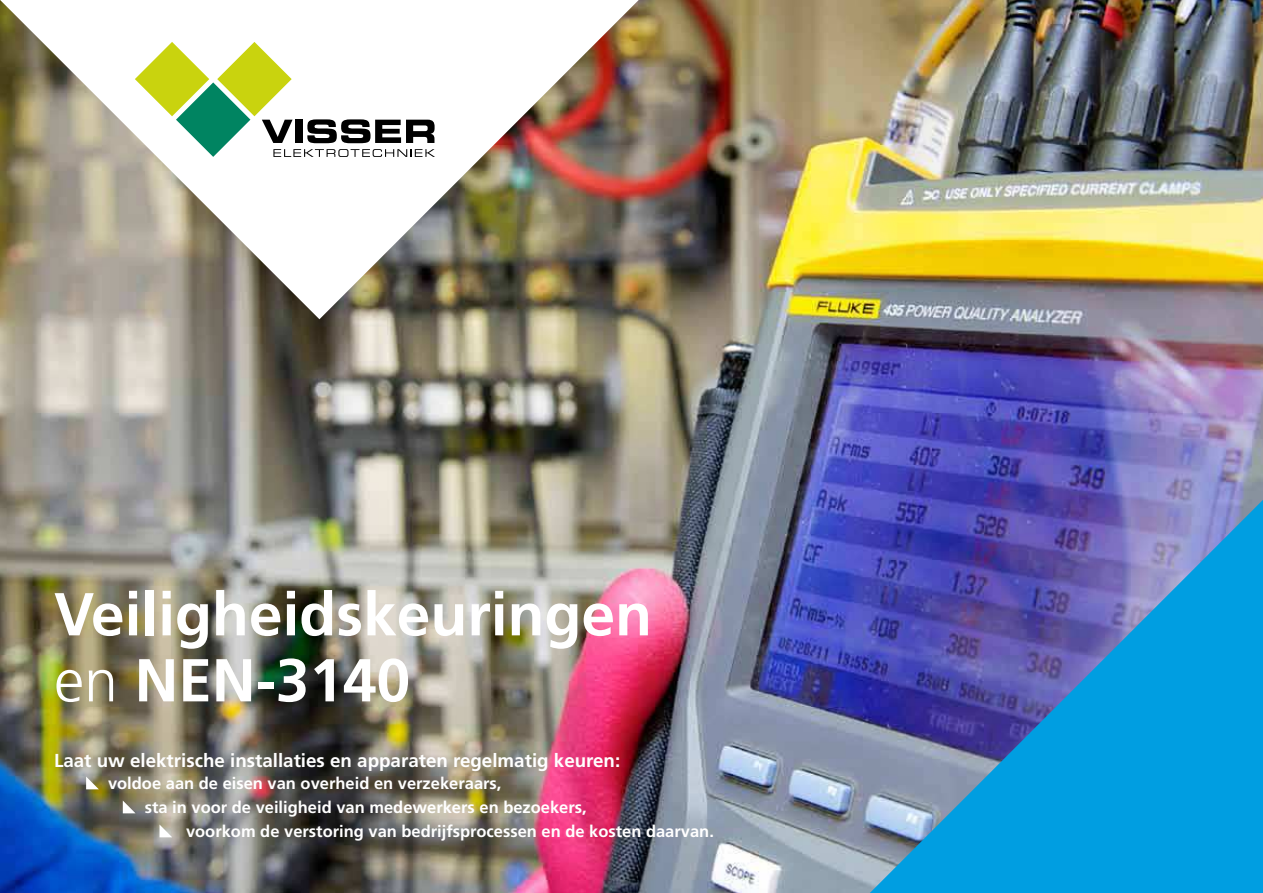
<style>
.page{position:relative;width:1263px;height:893px;background:#fff}
.page>*{position:absolute;margin:0;border:0;box-sizing:border-box;transform-origin:0 0}
.t1{font:700 60.45px/66px "Frutiger";color:#fff}
.t2{font:700 18.75px "Frutiger";color:#fff}
.t3{font:700 16.5px "Frutiger";color:#fff}
.s1{font-weight:300}
</style>
<div class="page">
<img style="left:0;top:0;width:1263px;height:893px">
<img style="left:0;top:0;width:639px;height:319px">
<svg style="left:135px;top:42px;width:300px;height:115px"></svg>
<svg style="left:870px;top:500px;width:393px;height:393px"></svg>
<svg style="left:86px;top:776px;width:13px;height:13px"></svg>
<svg style="left:123px;top:800px;width:13px;height:13px"></svg>
<svg style="left:160px;top:824px;width:12px;height:13px"></svg>
<h1 class="t1" style="left:54px;top:586px;width:599px">Veiligheidskeuringen <span class="s1">en</span> NEN-3140</h1>
<p class="t2" style="left:54px;top:753px;width:568px">Laat uw elektrische installaties en apparaten regelmatig keuren:</p>
<p class="t3" style="left:108px;top:777px;width:395px">voldoe aan de eisen van overheid en verzekeraars,</p>
<p class="t3" style="left:145px;top:801px;width:443px">sta in voor de veiligheid van medewerkers en bezoekers,</p>
<p class="t3" style="left:186px;top:825px;width:529px">voorkom de verstoring van bedrijfsprocessen en de kosten daarvan.</p>
</div>
